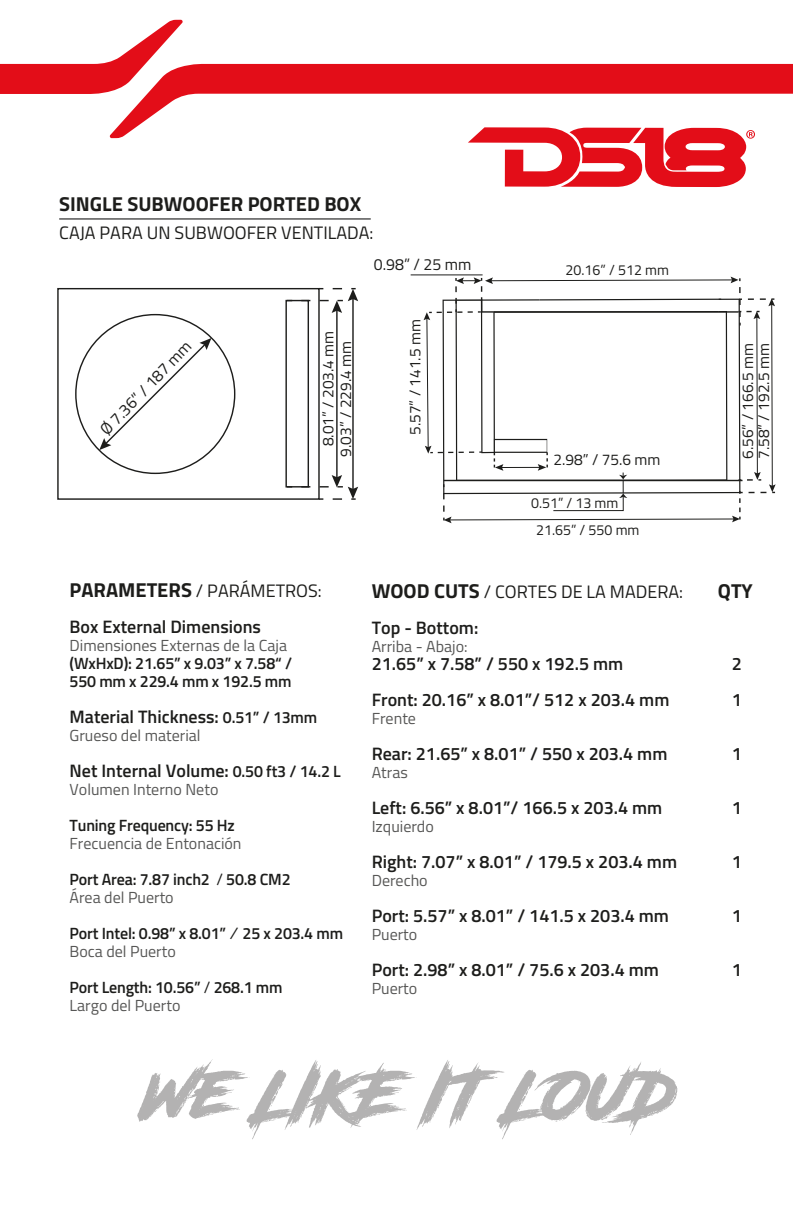
<style>
.page{position:relative;width:793px;height:1224px;background:#fff}
.page>*{position:absolute;margin:0;border:0;box-sizing:border-box;transform-origin:0 0}
.t1{font:65.8px "Road Rage";color:#b3b2b2}
.t2{font:700 20.2px "Titillium Web";color:#1d1d1b}
.t3{font:600 18px/36px "Titillium Web";color:#1d1d1b}
.t4{font:18px "Titillium Web";color:#1d1d1b}
.t5{font:600 16.2px/18px "Titillium Web";letter-spacing:-.01em;color:#1d1d1b}
.t6{font:16.2px "Titillium Web";color:#1d1d1b}
.t7{font:16px "Titillium Web";color:#575756}
.t8{font:15.4px/16px "Titillium Web";color:#1d1d1b}
.t9{font:14.4px "Titillium Web";letter-spacing:-.005em;color:#1d1d1b}
.s1{font-size:16.4px}
.s2{font-weight:700;font-size:20.2px}
.s3{font-weight:400}
.s4{font-size:16.2px}
.s5{font-weight:400;font-style:italic}
</style>
<div class="page">
<hr style="left:410px;top:274px;width:72px;height:1px;background:#1d1d1b">
<svg style="left:423px;top:277px;width:352px;height:246px"></svg>
<hr style="left:443px;top:480px;width:299px;height:1px;background:#1d1d1b">
<hr style="left:480px;top:311px;width:258px;height:2px;background:#1d1d1b">
<div style="left:57px;top:288px;width:262px;height:212px;border:1px solid #1d1d1b"></div>
<div style="left:285px;top:300px;width:24px;height:188px;border:1px solid #1d1d1b"></div>
<hr style="left:352px;top:297px;width:1px;height:194px;background:#1d1d1b">
<hr style="left:336px;top:309px;width:1px;height:170px;background:#1d1d1b">
<svg style="left:301px;top:288px;width:57px;height:25px"></svg>
<svg style="left:301px;top:475px;width:57px;height:25px"></svg>
<svg style="left:99px;top:338px;width:112px;height:112px"></svg>
<hr style="left:59px;top:218px;width:311px;height:1px;background:#000">
<svg style="left:109px;top:63px;width:683px;height:75px"></svg>
<svg style="left:0;top:20px;width:183px;height:75px"></svg>
<svg style="left:468px;top:127px;width:286px;height:60px"></svg>
<p class="t2" style="left:59px;top:188px;width:303px">SINGLE SUBWOOFER PORTED BOX</p>
<p class="t4" style="left:59px;top:219px;width:316px">CAJA PARA UN SUBWOOFER VENTILADA:</p>
<p class="t6" style="left:95px;top:424px;width:124px;rotate:-46deg"><span class="s1">Ø</span> 7.36” / 187 mm</p>
<p class="t8" style="left:318px;top:457px;width:128px;line-height:18px;text-indent:10px;rotate:-90deg">8.01” / 203.4 mm<br>9.03” / 229.4 mm</p>
<p class="t3" style="left:70px;top:571px;width:254px"><span class="s2">PARAMETERS</span> <span class="s3">/ PARÁMETROS:<br></span>Box External Dimensions</p>
<p class="t7" style="left:70px;top:633px;width:219px">Dimensiones Externas de la Caja</p>
<p class="t5" style="left:70px;top:653px;width:224px">(WxHxD): 21.65” x 9.03” x 7.58“ /<br>550 mm x 229.4 mm x 192.5 mm</p>
<p class="t3" style="left:70px;top:697px;width:249px">Material Thickness: <span class="s4">0.51” / 13mm</span></p>
<p class="t7" style="left:70px;top:723px;width:132px">Grueso del material</p>
<p class="t3" style="left:70px;top:751px;width:273px">Net Internal Volume: <span class="s4">0.50 ft3 / 14.2 L</span></p>
<p class="t7" style="left:70px;top:777px;width:150px">Volumen Interno Neto</p>
<p class="t5" style="left:70px;top:815px;width:167px">Tuning Frequency: 55 Hz</p>
<p class="t7" style="left:70px;top:831px;width:173px">Frecuencia de Entonación</p>
<p class="t5" style="left:70px;top:869px;width:223px">Port Area: 7.87 inch2 <span class="s3">/</span> 50.8 CM2</p>
<p class="t7" style="left:70px;top:885px;width:106px">Área del Puerto</p>
<p class="t5" style="left:70px;top:923px;width:275px">Port Intel: 0.98” x 8.01” <span class="s5">/</span> 25 x 203.4 mm</p>
<p class="t7" style="left:70px;top:939px;width:108px">Boca del Puerto</p>
<p class="t5" style="left:70px;top:977px;width:214px">Port Length: 10.56” <span class="s3">/</span> 268.1 mm</p>
<p class="t7" style="left:70px;top:993px;width:112px">Largo del Puerto</p>
<p class="t6" style="left:374px;top:252px;width:99px">0.98” / 25 mm</p>
<p class="t9" style="left:565px;top:259px;width:105px">20.16” / 512 mm</p>
<p class="t8" style="left:406px;top:435px;width:117px;rotate:-90deg">5.57” / 141.5 mm</p>
<p class="t8" style="left:553px;top:451px;width:109px">2.98” / 75.6 mm</p>
<p class="t9" style="left:531px;top:492px;width:89px">0.51” / 13 mm</p>
<p class="t9" style="left:536px;top:520px;width:105px">21.65” / 550 mm</p>
<p class="t8" style="left:739px;top:459px;width:117px;rotate:-90deg">6.56” / 166.5 mm<br>7.58” / 192.5 mm</p>
<p class="t4" style="left:371px;top:579px;width:313px"><span class="s2">WOOD CUTS</span> / CORTES DE LA MADERA:</p>
<p class="t2" style="left:717px;top:576px;width:36px">QTY</p>
<p class="t3" style="left:371px;top:609px;width:108px">Top - Bottom:</p>
<p class="t7" style="left:371px;top:635px;width:97px">Arriba - Abajo:</p>
<p class="t3" style="left:371px;top:645px;width:253px">21.65” x 7.58” / 550 x 192.5 mm</p>
<p class="t3" style="left:731px;top:645px;width:12px">2</p>
<p class="t3" style="left:371px;top:681px;width:299px">Front: 20.16” x 8.01”/ 512 x 203.4 mm</p>
<p class="t3" style="left:731px;top:681px;width:12px">1</p>
<p class="t7" style="left:371px;top:707px;width:46px">Frente</p>
<p class="t3" style="left:371px;top:735px;width:297px">Rear: 21.65” x 8.01” / 550 x 203.4 mm</p>
<p class="t3" style="left:731px;top:735px;width:12px">1</p>
<p class="t7" style="left:371px;top:761px;width:38px">Atras</p>
<p class="t3" style="left:371px;top:789px;width:292px">Left: 6.56” x 8.01”/ 166.5 x 203.4 mm</p>
<p class="t3" style="left:731px;top:789px;width:12px">1</p>
<p class="t7" style="left:371px;top:815px;width:64px">Izquierdo</p>
<p class="t3" style="left:371px;top:843px;width:307px">Right: 7.07” x 8.01” / 179.5 x 203.4 mm</p>
<p class="t3" style="left:731px;top:843px;width:12px">1</p>
<p class="t7" style="left:371px;top:869px;width:58px">Derecho</p>
<p class="t3" style="left:371px;top:897px;width:299px">Port: 5.57” x 8.01” / 141.5 x 203.4 mm</p>
<p class="t3" style="left:731px;top:897px;width:12px">1</p>
<p class="t7" style="left:371px;top:923px;width:47px">Puerto</p>
<p class="t3" style="left:371px;top:951px;width:289px">Port: 2.98” x 8.01” / 75.6 x 203.4 mm</p>
<p class="t3" style="left:731px;top:951px;width:12px">1</p>
<p class="t7" style="left:371px;top:977px;width:47px">Puerto</p>
<h1 class="t1" style="left:143px;top:1043px;width:533px">We LIKE IT LOUD</h1>
</div>
